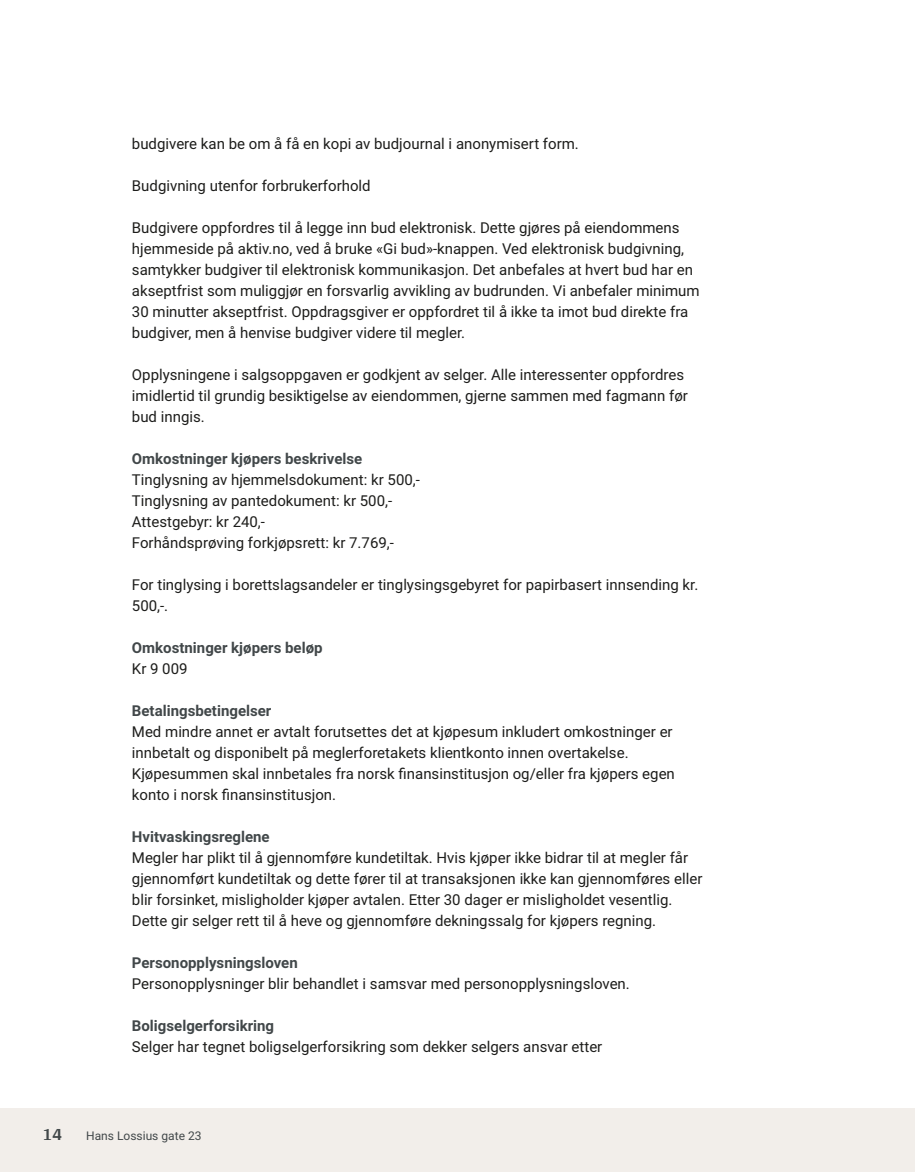
<style>
.page{position:relative;width:915px;height:1172px;background:#fff}
.page>*{position:absolute;margin:0;border:0;box-sizing:border-box;transform-origin:0 0}
.t1{font:700 18px "Arya";color:#414749}
.t2{font:15px/21px "Roboto Vitec";color:#1d1d1b}
.t3{font:700 15px "Roboto Vitec";color:#414749}
.t4{font:12px "Roboto Vitec";color:#414749}
</style>
<div class="page">
<div style="left:0;top:1108px;width:914px;height:64px;background:#f2eeea"></div>
<p class="t2" style="left:132px;top:132px;width:448px">budgivere kan be om å få en kopi av budjournal i anonymisert form.</p>
<p class="t2" style="left:132px;top:174px;width:240px">Budgivning utenfor forbrukerforhold</p>
<p class="t2" style="left:132px;top:216px;width:569px">Budgivere oppfordres til å legge inn bud elektronisk. Dette gjøres på eiendommens hjemmeside på aktiv.no, ved å bruke «Gi bud»‑knappen. Ved elektronisk budgivning, samtykker budgiver til elektronisk kommunikasjon. Det anbefales at hvert bud har en akseptfrist som muliggjør en forsvarlig avvikling av budrunden. Vi anbefaler minimum 30 minutter akseptfrist. Oppdragsgiver er oppfordret til å ikke ta imot bud direkte fra budgiver, men å henvise budgiver videre til megler.</p>
<p class="t2" style="left:132px;top:363px;width:557px">Opplysningene i salgsoppgaven er godkjent av selger. Alle interessenter oppfordres imidlertid til grundig besiktigelse av eiendommen, gjerne sammen med fagmann før bud inngis.</p>
<p class="t3" style="left:132px;top:448px;width:232px">Omkostninger kjøpers beskrivelse</p>
<p class="t2" style="left:132px;top:468px;width:289px">Tinglysning av hjemmelsdokument: kr 500,‑ Tinglysning av pantedokument: kr 500,‑ Attestgebyr: kr 240,‑<br>Forhåndsprøving forkjøpsrett: kr 7.769,‑</p>
<p class="t2" style="left:132px;top:573px;width:567px">For tinglysing i borettslagsandeler er tinglysingsgebyret for papirbasert innsending kr.<br>500,‑.</p>
<p class="t3" style="left:132px;top:637px;width:192px">Omkostninger kjøpers beløp</p>
<p class="t2" style="left:132px;top:657px;width:57px">Kr 9 009</p>
<p class="t3" style="left:132px;top:700px;width:141px">Betalingsbetingelser</p>
<p class="t2" style="left:132px;top:720px;width:544px">Med mindre annet er avtalt forutsettes det at kjøpesum inkludert omkostninger er innbetalt og disponibelt på meglerforetakets klientkonto innen overtakelse.<br>Kjøpesummen skal innbetales fra norsk finansinstitusjon og/eller fra kjøpers egen konto i norsk finansinstitusjon.</p>
<p class="t3" style="left:132px;top:826px;width:139px">Hvitvaskingsreglene</p>
<p class="t2" style="left:132px;top:846px;width:571px">Megler har plikt til å gjennomføre kundetiltak. Hvis kjøper ikke bidrar til at megler får gjennomført kundetiltak og dette fører til at transaksjonen ikke kan gjennomføres eller blir forsinket, misligholder kjøper avtalen. Etter 30 dager er misligholdet vesentlig.<br>Dette gir selger rett til å heve og gjennomføre dekningssalg for kjøpers regning.</p>
<p class="t3" style="left:132px;top:952px;width:167px">Personopplysningsloven</p>
<p class="t2" style="left:132px;top:972px;width:499px">Personopplysninger blir behandlet i samsvar med personopplysningsloven.</p>
<p class="t3" style="left:132px;top:1015px;width:144px">Boligselgerforsikring</p>
<p class="t2" style="left:132px;top:1035px;width:472px">Selger har tegnet boligselgerforsikring som dekker selgers ansvar etter</p>
<p class="t1" style="left:43px;top:1123px;width:21px">14</p>
<p class="t4" style="left:86px;top:1127px;width:117px">Hans Lossius gate 23</p>
</div>
